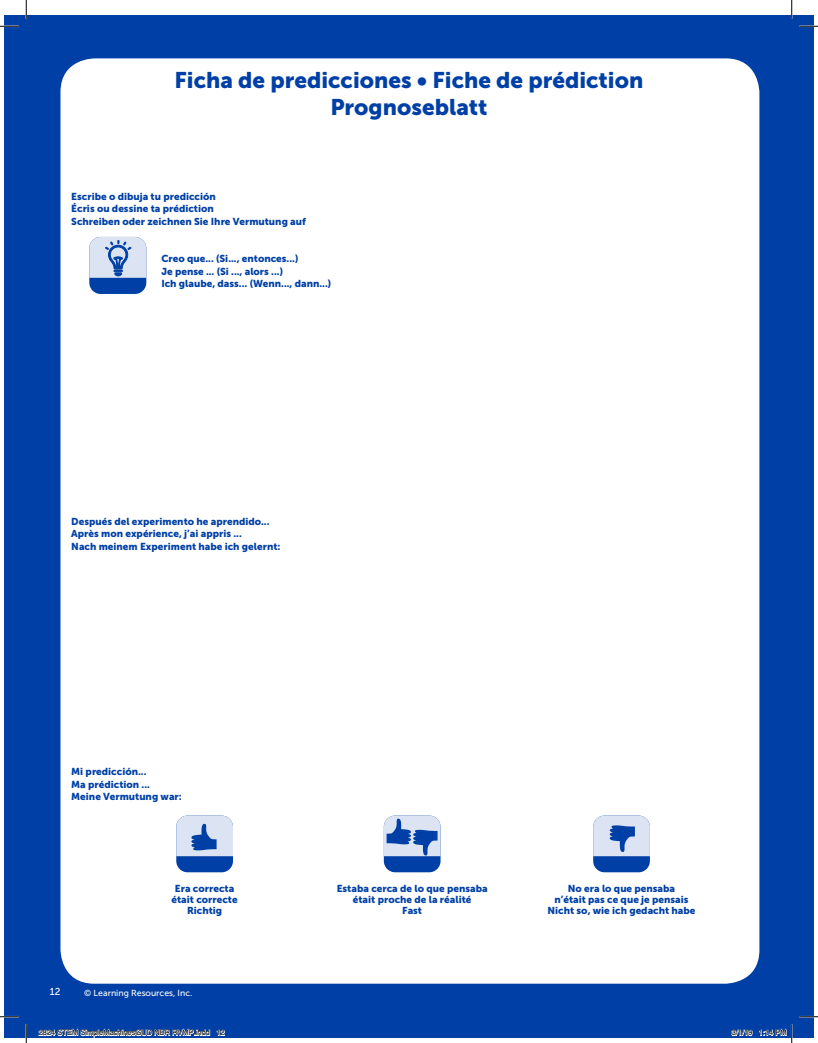
<style>
.page{position:relative;width:818px;height:1043px;background:#fff}
.page>*{position:absolute;margin:0;border:0;box-sizing:border-box;transform-origin:0 0}
.t1{font:22.5px/27px "Museo Sans 900";color:#0040a6;text-align:center}
.t2{font:10px/12.5px "Museo Sans 900";color:#0040a6}
.t3{font:10px "Museo Sans 500";color:#fff}
.t4{font:8.75px "Museo Sans 500";color:#fff}
.t5{font:7.5px "Helvetica";color:#000}
</style>
<div class="page">
<div style="left:791px;top:15px;width:23px;height:1022px;background:#0040a6"></div>
<div style="left:4px;top:15px;width:787px;height:1022px;background:#0040a6"></div>
<div style="left:60px;top:58px;width:699px;height:925px;background:#fff;border-radius:34px"></div>
<div style="left:89px;top:237px;width:57px;height:57px;background:#0040a6;border-radius:11px"></div>
<svg style="left:89px;top:237px;width:57px;height:41px;background:#bdcce8"></svg>
<div style="left:176px;top:815px;width:57px;height:57px;background:#0040a6;border-radius:11px"></div>
<svg style="left:176px;top:815px;width:57px;height:41px"></svg>
<div style="left:384px;top:815px;width:56px;height:57px;background:#0040a6;border-radius:11px"></div>
<svg style="left:384px;top:815px;width:56px;height:41px"></svg>
<div style="left:593px;top:815px;width:57px;height:57px;background:#0040a6;border-radius:11px"></div>
<svg style="left:593px;top:815px;width:57px;height:41px"></svg>
<svg style="left:0;top:25px;width:19px;height:2px"></svg>
<svg style="left:799px;top:25px;width:19px;height:2px"></svg>
<svg style="left:0;top:1015px;width:19px;height:2px"></svg>
<svg style="left:799px;top:1015px;width:19px;height:2px"></svg>
<svg style="left:25px;top:0;width:2px;height:19px"></svg>
<svg style="left:25px;top:1024px;width:2px;height:18px"></svg>
<svg style="left:790px;top:0;width:2px;height:19px"></svg>
<svg style="left:38px;top:1028px;width:172px;height:9px"></svg>
<svg style="left:217px;top:1029px;width:8px;height:7px"></svg>
<svg style="left:731px;top:1029px;width:21px;height:7px"></svg>
<svg style="left:759px;top:1024px;width:33px;height:18px"></svg>
<h1 class="t1" style="left:175px;top:67px;width:470px">Ficha de predicciones • Fiche de prédiction<br>Prognoseblatt</h1>
<p class="t2" style="left:71px;top:190px;width:236px">Escribe o dibuja tu predicción<br>Écris ou dessine ta prédiction<br>Schreiben oder zeichnen Sie Ihre Vermutung auf</p>
<p class="t2" style="left:161px;top:252px;width:171px">Creo que... (Si..., entonces...)<br>Je pense ... (Si ..., alors ...)<br>Ich glaube, dass... (Wenn..., dann...)</p>
<p class="t2" style="left:71px;top:515px;width:211px">Después del experimento he aprendido...<br>Après mon expérience, j’ai appris ...<br>Nach meinem Experiment habe ich gelernt:</p>
<p class="t2" style="left:71px;top:765px;width:112px">Mi predicción...<br>Ma prédiction ...<br>Meine Vermutung war:</p>
<p class="t2" style="left:171px;top:882px;width:68px;line-height:11.2px;text-align:center">Era correcta était correcte<br>Richtig</p>
<p class="t2" style="left:337px;top:882px;width:152px;line-height:11.2px;text-align:center">Estaba cerca de lo que pensaba était proche de la réalité<br>Fast</p>
<p class="t2" style="left:547px;top:882px;width:149px;line-height:11.2px;text-align:center">No era lo que pensaba<br>n’était pas ce que je pensais<br>Nicht so, wie ich gedacht habe</p>
<p class="t3" style="left:50px;top:986px;width:12px">12</p>
<p class="t4" style="left:84px;top:987px;width:110px">© Learning Resources, Inc.</p>
<p class="t5" style="left:39px;top:1027px;width:187px">2824 STEM SimpleMachinesGUD NBR RVMP.indd 12</p>
<p class="t5" style="left:731px;top:1027px;width:57px">3/1/19 1:14 PM</p>
</div>
